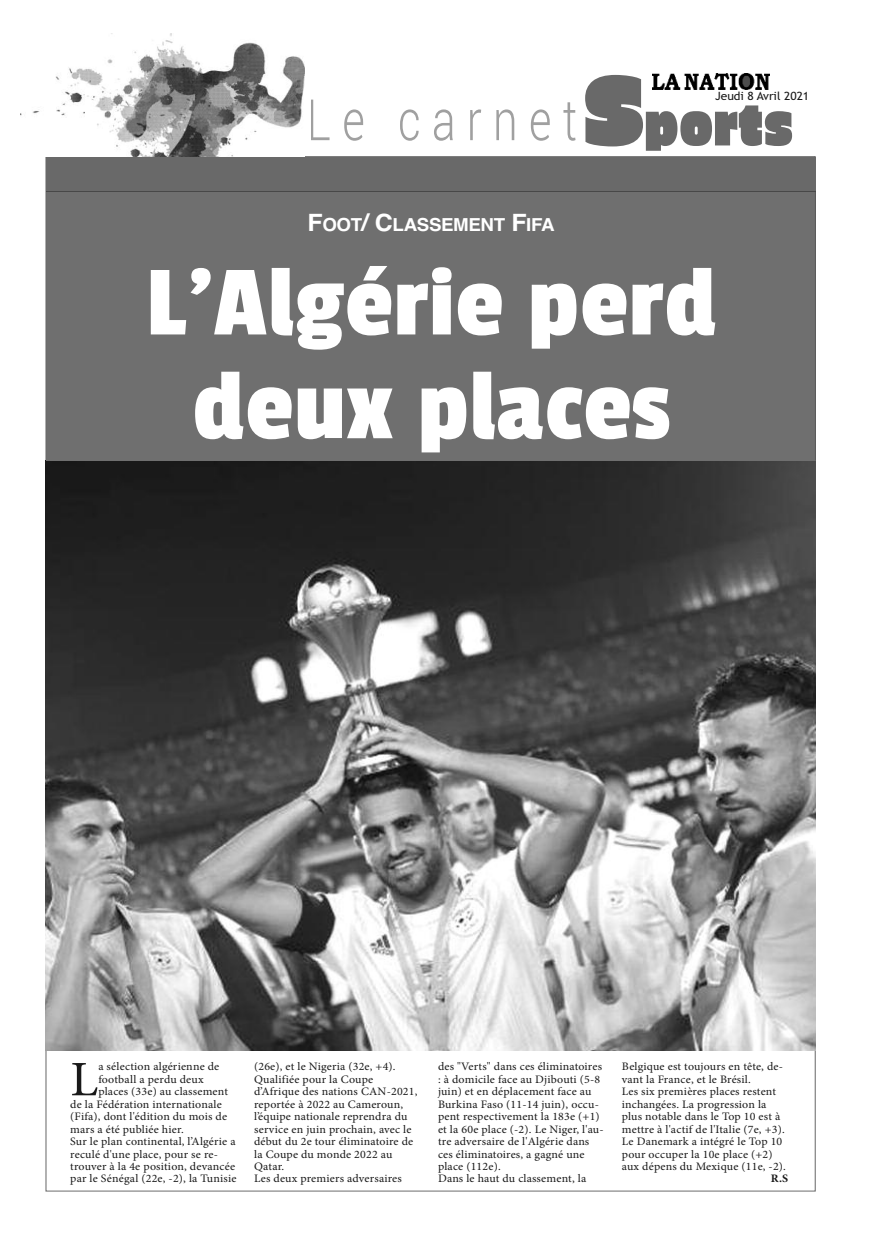
<style>
.page{position:relative;width:893px;height:1234px;background:#fff}
.page>*{position:absolute;margin:0;border:0;box-sizing:border-box;transform-origin:0 0}
.t1{font:103.65px/103.6px "Passion One";letter-spacing:.01em;color:#fff;text-align:center;scale:1.05 1}
.t2{font:57px "Erica One";color:#696969;scale:.89 1}
.t3{font:49.65px "Minion Pro";color:#191919;scale:1.05 1}
.t4{font:700 17.85px "Helvetica";letter-spacing:-.02em;color:#fff;scale:1.05 1}
.t5{font:11.4px/12.5px "Minion Pro";letter-spacing:.015em;color:#191919;scale:1.05 1}
.t6{font:11.4px "Trebuchet MS";color:#191919;scale:1.05 1}
.t7{font:700 11.4px "Minion Pro";color:#191919;scale:1.05 1}
.s1{font-size:23.85px}
.s2{font-size:100.65px}
</style>
<div class="page">
<svg style="left:311px;top:100px;width:265px;height:41px"></svg>
<div style="left:46px;top:157px;width:769px;height:34px;background:#696969"></div>
<img style="left:652px;top:73px;width:117px;height:16px">
<img style="left:20px;top:33px;width:285px;height:123px">
<img style="left:46px;top:461px;width:769px;height:589px">
<hr style="left:815px;top:191px;width:1px;height:269px;background:#6f6f6f">
<div style="left:46px;top:192px;width:769px;height:268px;background:#6f6f6f"></div>
<hr style="left:46px;top:191px;width:769px;height:1px;background:#484848">
<h3 class="t4" style="left:307px;top:214px;width:237px"><span class="s1">F</span>OOT<span class="s1">/ C</span>LASSEMENT <span class="s1">F</span>IFA</h3>
<h2 class="t2" style="left:582px;top:80px;width:238px"><span class="s2">S</span>ports</h2>
<p class="t6" style="left:715px;top:90px;width:91px">Jeudi 8 Avril 2021</p>
<h1 class="t1" style="left:146px;top:249px;width:544px">L'Algérie perd deux places</h1>
<h3 class="t3" style="left:70px;top:1060px;width:28px">L</h3>
<p class="t5" style="left:98px;top:1061px;width:117px">a sélection algérienne de</p>
<p class="t5" style="left:98px;top:1073px;width:102px">football a perdu deux</p>
<p class="t5" style="left:98px;top:1086px;width:125px">places (33e) au classement</p>
<p class="t5" style="left:70px;top:1098px;width:146px">de la Fédération internationale</p>
<p class="t5" style="left:70px;top:1111px;width:151px">(Fifa), dont l'édition du mois de</p>
<p class="t5" style="left:70px;top:1123px;width:110px">mars a été publiée hier.</p>
<p class="t5" style="left:70px;top:1135px;width:159px">Sur le plan continental, l’Algérie a</p>
<p class="t5" style="left:70px;top:1148px;width:142px">reculé d'une place, pour se re-</p>
<p class="t5" style="left:70px;top:1160px;width:159px">trouver à la 4e position, devancée</p>
<p class="t5" style="left:70px;top:1173px;width:160px">par le Sénégal (22e, -2), la Tunisie</p>
<p class="t5" style="left:254px;top:1061px;width:157px">(26e), et le Nigeria (32e, +4).<br>Qualifiée pour la Coupe d’Afrique des nations CAN-2021, reportée à 2022 au Cameroun, l’équipe nationale reprendra du service en juin prochain, avec le début du 2e tour éliminatoire de la Coupe du monde 2022 au<br>Qatar.<br>Les deux premiers adversaires</p>
<p class="t5" style="left:438px;top:1061px;width:159px">des "Verts" dans ces éliminatoires : à domicile face au Djibouti (5-8 juin) et en déplacement face au<br>Burkina Faso (11-14 juin), occu&shy;pent respectivement la 183e (+1) et la 60e place (-2). Le Niger, l'au&shy;tre adversaire de l'Algérie dans ces éliminatoires, a gagné une place (112e).<br>Dans le haut du classement, la</p>
<p class="t5" style="left:622px;top:1061px;width:158px">Belgique est toujours en tête, de&shy;vant la France, et le Brésil.<br>Les six premières places restent inchangées. La progression la plus notable dans le Top 10 est à mettre à l'actif de l'Italie (7e, +3).<br>Le Danemark a intégré le Top 10 pour occuper la 10e place (+2) aux dépens du Mexique (11e, -2).</p>
<p class="t7" style="left:771px;top:1174px;width:18px">R.S</p>
</div>
